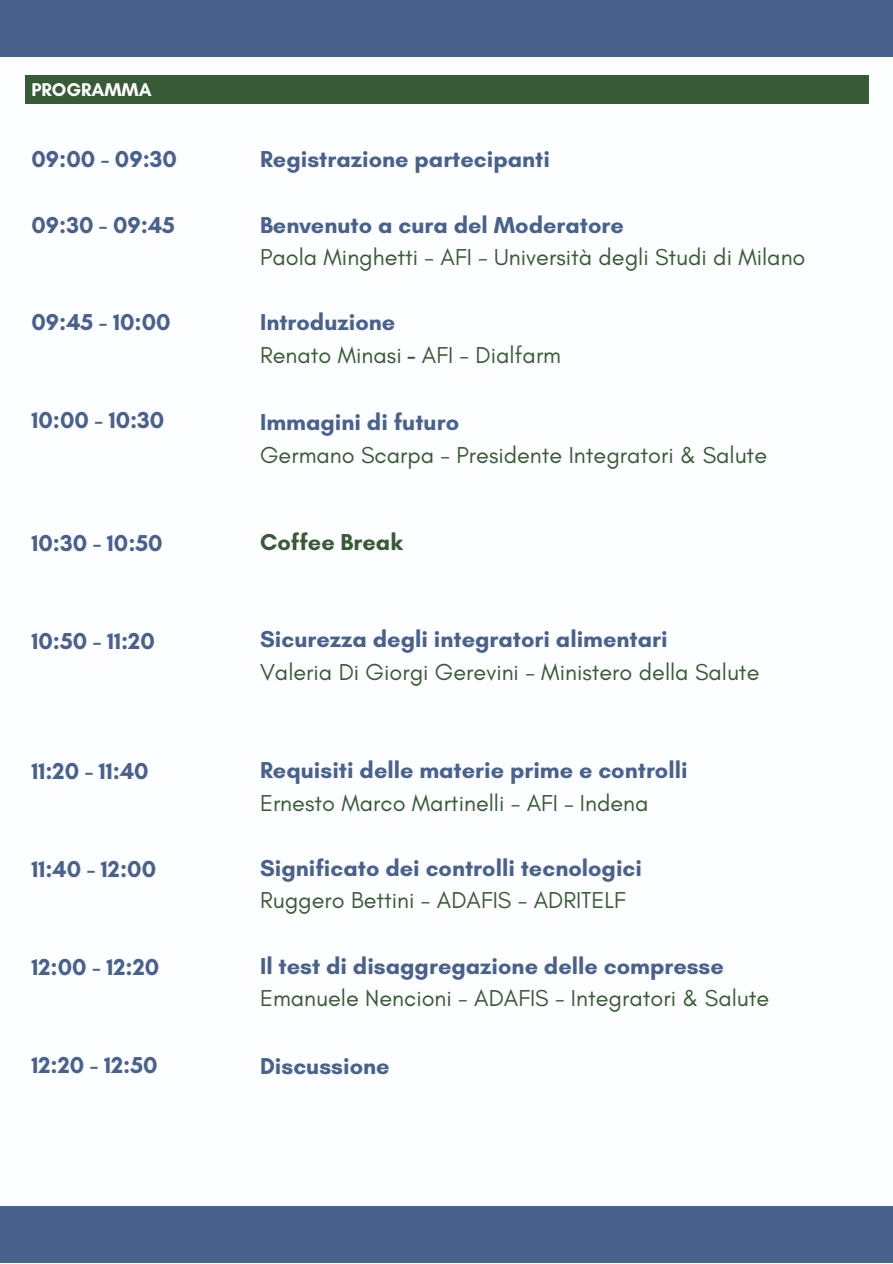
<style>
.page{position:relative;width:893px;height:1264px;background:#fff}
.page>*{position:absolute;margin:0;border:0;box-sizing:border-box;transform-origin:0 0}
.t1{font:700 23.4px "Glacial Indifference";color:#49618d}
.t2{font:23.4px/32.5px "Glacial Indifference";color:#395a36}
.t3{font:700 23.4px "Glacial Indifference";color:#395a36}
.t4{font:700 18.75px "Glacial Indifference";color:#fff}
.s1{font-weight:700;color:#49618d}
.s2{font-weight:700}
</style>
<div class="page">
<div style="left:0;top:1205px;width:892px;height:57px;background:#49618d"></div>
<div style="left:0;top:0;width:892px;height:56px;background:#49618d"></div>
<div style="left:25px;top:75px;width:843px;height:28px;background:#395a36"></div>
<p class="t4" style="left:31px;top:78px;width:122px">PROGRAMMA</p>
<p class="t1" style="left:31px;top:145px;width:147px">09:00 - 09:30</p>
<p class="t1" style="left:260px;top:145px;width:291px">Registrazione partecipanti</p>
<p class="t1" style="left:31px;top:210px;width:145px">09:30 - 09:45</p>
<p class="t1" style="left:260px;top:210px;width:365px">Benvenuto a cura del Moderatore</p>
<p class="t2" style="left:260px;top:241px;width:547px">Paola Minghetti - AFI - Università degli Studi di Milano</p>
<p class="t1" style="left:31px;top:308px;width:141px">09:45 - 10:00</p>
<p class="t2" style="left:260px;top:306px;width:302px"><span class="s1">Introduzione<br></span>Renato Minasi <span class="s2">-</span> AFI - Dialfarm</p>
<p class="t1" style="left:31px;top:406px;width:134px">10:00 - 10:30</p>
<p class="t1" style="left:260px;top:408px;width:201px">Immagini di futuro</p>
<p class="t2" style="left:260px;top:438px;width:508px">Germano Scarpa - Presidente Integratori &amp; Salute</p>
<p class="t1" style="left:31px;top:528px;width:133px">10:30 - 10:50</p>
<p class="t3" style="left:260px;top:527px;width:144px">Coffee Break</p>
<p class="t1" style="left:31px;top:626px;width:125px">10:50 - 11:20</p>
<p class="t1" style="left:260px;top:625px;width:409px">Sicurezza degli integratori alimentari</p>
<p class="t2" style="left:260px;top:655px;width:501px">Valeria Di Giorgi Gerevini - Ministero della Salute</p>
<p class="t1" style="left:31px;top:756px;width:119px">11:20 - 11:40</p>
<p class="t1" style="left:260px;top:755px;width:429px">Requisiti delle materie prime e controlli</p>
<p class="t2" style="left:260px;top:786px;width:390px">Ernesto Marco Martinelli - AFI – Indena</p>
<p class="t1" style="left:31px;top:854px;width:126px">11:40 - 12:00</p>
<p class="t1" style="left:260px;top:853px;width:383px">Significato dei controlli tecnologici</p>
<p class="t2" style="left:260px;top:883px;width:367px">Ruggero Bettini - ADAFIS - ADRITELF</p>
<p class="t1" style="left:31px;top:952px;width:129px">12:00 - 12:20</p>
<p class="t1" style="left:260px;top:951px;width:465px">Il test di disaggregazione delle compresse</p>
<p class="t2" style="left:260px;top:981px;width:511px">Emanuele Nencioni - ADAFIS - Integratori &amp; Salute</p>
<p class="t1" style="left:31px;top:1050px;width:128px">12:20 - 12:50</p>
<p class="t1" style="left:260px;top:1051px;width:131px">Discussione</p>
</div>
